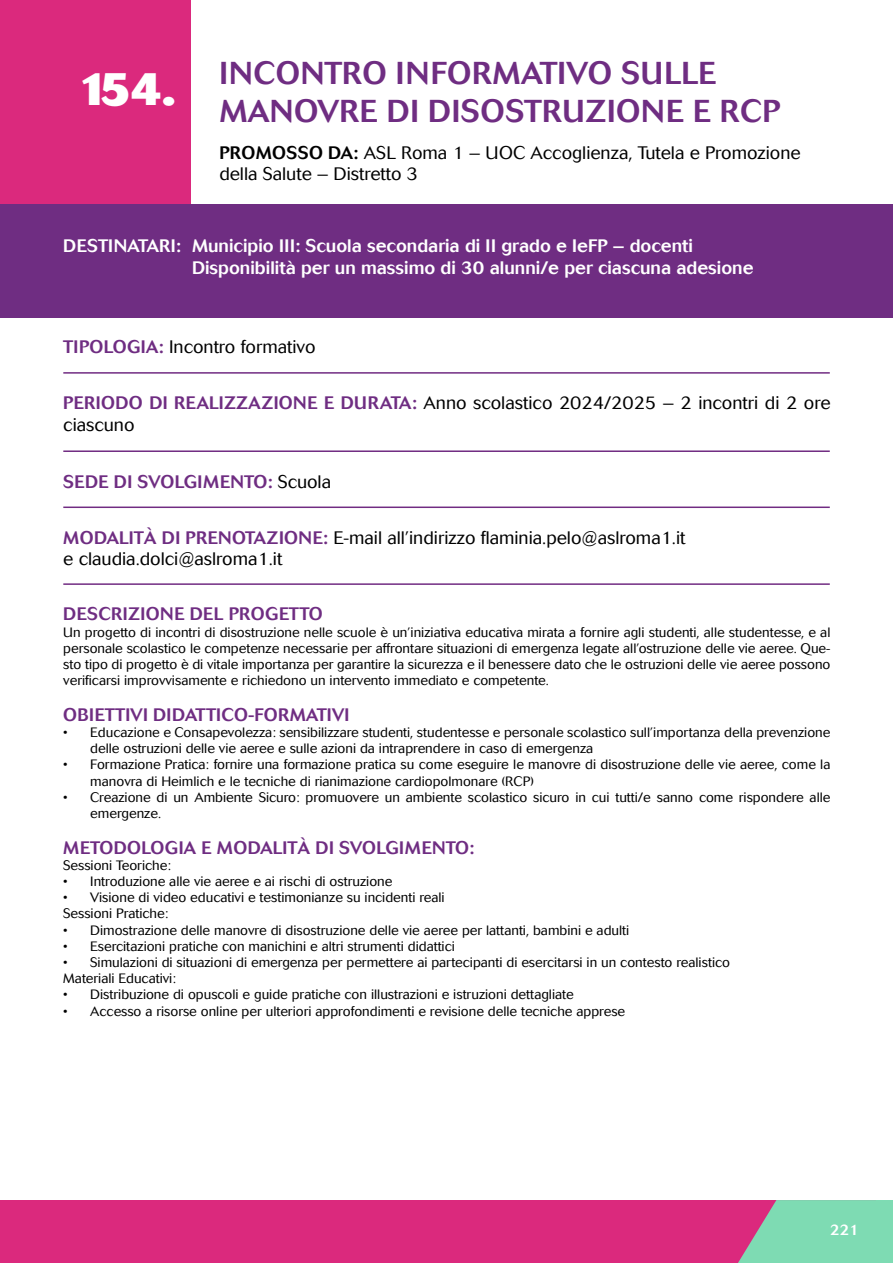
<style>
.page{position:relative;width:893px;height:1263px;background:#fff}
.page>*{position:absolute;margin:0;border:0;box-sizing:border-box;transform-origin:0 0}
.t1{font:500 31.5px/37.8px "Cosmos";letter-spacing:.02em;color:#6f2d82}
.t2{font:300 18px/21.6px "Cosmos";color:#000}
.t3{font:500 18px/21.6px "Cosmos";color:#fff}
.t4{font:500 18px "Cosmos";letter-spacing:.02em;color:#6f2d82}
.t5{font:500 15px "Cosmos";color:#fff}
.t6{font:300 13.5px/16.2px "Cosmos";color:#000}
.s1{font-weight:800;font-size:45px;color:#fff}
.s2{font-weight:500}
.s3{font-weight:500;color:#6f2d82}
.s4{font-weight:300;color:#000}
</style>
<div class="page">
<div style="left:0;top:1200px;width:893px;height:63px;background:#db297d"></div>
<svg style="left:738px;top:1200px;width:139px;height:63px"></svg>
<div style="left:0;top:0;width:191px;height:238px;background:#db297d"></div>
<div style="left:0;top:204px;width:893px;height:114px;background:#6f2d82"></div>
<hr style="left:63px;top:372px;width:767px;height:2px;background:#712c82">
<hr style="left:63px;top:450px;width:767px;height:2px;background:#712c82">
<hr style="left:63px;top:506px;width:767px;height:2px;background:#712c82">
<hr style="left:63px;top:583px;width:767px;height:2px;background:#712c82">
<div style="left:877px;top:1200px;width:16px;height:63px;background:#7edbb3"></div>
<h1 class="t1" style="left:219px;top:55px;width:562px;text-indent:-141px"><span class="s1">154.</span> INCONTRO INFORMATIVO SULLE<br>MANOVRE DI DISOSTRUZIONE E RCP</h1>
<h2 class="t2" style="left:219px;top:142px;width:583px"><span class="s2">PROMOSSO DA:</span> ASL Roma 1 – UOC Accoglienza, Tutela e Promozione della Salute – Distretto 3</h2>
<h2 class="t3" style="left:63px;top:235px;width:119px">DESTINATARI:</h2>
<h2 class="t3" style="left:192px;top:235px;width:563px">Municipio III: Scuola secondaria di II grado e IeFP – docenti<br>Disponibilità per un massimo di 30 alunni/e per ciascuna adesione</h2>
<h2 class="t2" style="left:63px;top:336px;width:254px"><span class="s3">TIPOLOGIA:</span> Incontro formativo</h2>
<h2 class="t2" style="left:63px;top:392px;width:769px"><span class="s3">PERIODO DI REALIZZAZIONE E DURATA:</span> Anno scolastico 2024/2025 – 2 incontri di 2 ore ciascuno</h2>
<h2 class="t4" style="left:63px;top:471px;width:269px">SEDE DI SVOLGIMENTO: <span class="s4">Scuola</span></h2>
<h2 class="t2" style="left:63px;top:527px;width:624px"><span class="s3">MODALITÀ DI PRENOTAZIONE:</span> E-mail all’indirizzo flaminia.pelo@aslroma1.it e claudia.dolci@aslroma1.it</h2>
<h2 class="t4" style="left:63px;top:604px;width:261px">DESCRIZIONE DEL PROGETTO</h2>
<p class="t6" style="left:63px;top:624px;width:769px;text-align:justify">Un progetto di incontri di disostruzione nelle scuole è un’iniziativa educativa mirata a fornire agli studenti, alle studentesse, e al personale scolastico le competenze necessarie per affrontare situazioni di emergenza legate all’ostruzione delle vie aeree. Que&shy;sto tipo di progetto è di vitale importanza per garantire la sicurezza e il benessere dato che le ostruzioni delle vie aeree possono verificarsi improvvisamente e richiedono un intervento immediato e competente.</p>
<h2 class="t4" style="left:63px;top:704px;width:288px">OBIETTIVI DIDATTICO-FORMATIVI</h2>
<p class="t6" style="left:90px;top:724px;width:741px;text-indent:-27px">• Educazione e Consapevolezza: sensibilizzare studenti, studentesse e personale scolastico sull’importanza della prevenzione delle ostruzioni delle vie aeree e sulle azioni da intraprendere in caso di emergenza</p>
<p class="t6" style="left:90px;top:757px;width:742px;text-indent:-27px">• Formazione Pratica: fornire una formazione pratica su come eseguire le manovre di disostruzione delle vie aeree, come la manovra di Heimlich e le tecniche di rianimazione cardiopolmonare (RCP)</p>
<p class="t6" style="left:90px;top:789px;width:742px;text-indent:-27px">• Creazione di un Ambiente Sicuro: promuovere un ambiente scolastico sicuro in cui tutti/e sanno come rispondere alle emergenze.</p>
<h2 class="t4" style="left:63px;top:837px;width:412px">METODOLOGIA E MODALITÀ DI SVOLGIMENTO:</h2>
<p class="t6" style="left:63px;top:857px;width:109px">Sessioni Teoriche:</p>
<p class="t6" style="left:63px;top:873px;width:331px">• Introduzione alle vie aeree e ai rischi di ostruzione</p>
<p class="t6" style="left:63px;top:890px;width:383px">• Visione di video educativi e testimonianze su incidenti reali<br>Sessioni Pratiche:</p>
<p class="t6" style="left:63px;top:922px;width:567px">• Dimostrazione delle manovre di disostruzione delle vie aeree per lattanti, bambini e adulti</p>
<p class="t6" style="left:63px;top:938px;width:393px">• Esercitazioni pratiche con manichini e altri strumenti didattici</p>
<p class="t6" style="left:63px;top:954px;width:668px">• Simulazioni di situazioni di emergenza per permettere ai partecipanti di esercitarsi in un contesto realistico<br>Materiali Educativi:</p>
<p class="t6" style="left:63px;top:987px;width:512px">• Distribuzione di opuscoli e guide pratiche con illustrazioni e istruzioni dettagliate</p>
<p class="t6" style="left:63px;top:1003px;width:563px">• Accesso a risorse online per ulteriori approfondimenti e revisione delle tecniche apprese</p>
<p class="t5" style="left:830px;top:1221px;width:31px">221</p>
</div>
